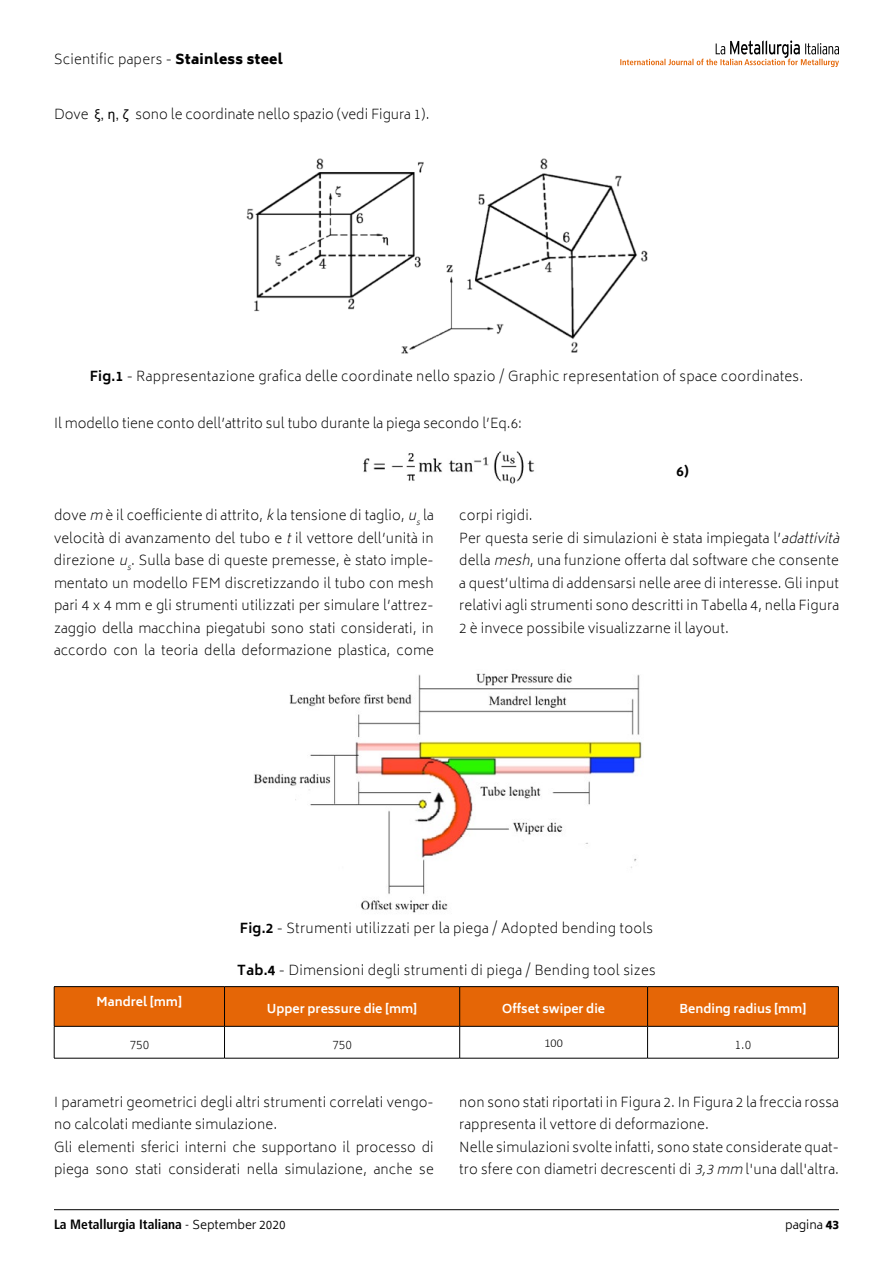
<style>
.page{position:relative;width:893px;height:1263px;background:#fff}
.page>*{position:absolute;margin:0;border:0;box-sizing:border-box;transform-origin:0 0}
.t1{font:200 13.5px/22.5px "Biryani";letter-spacing:.01em;color:#000}
.t2{font:700 condensed 13.5px "Frutiger LT Std";color:#000}
.t3{font:700 13.5px "Biryani";color:#000}
.t4{font:700 12px "Biryani";color:#fff}
.t5{font:200 12px "Biryani";color:#000}
.t6{font:300 12px "Biryani";color:#000}
.t7{font:300 12px "Calibri";color:#000}
.s1{font-weight:800}
.s2{font-family:"Arial";font-weight:400}
.s3{font-weight:700}
.s4{font-style:italic}
.s5{font-weight:300}
.s6{font-family:"Biryani";font-weight:300;font-stretch:normal;font-size:12px}
</style>
<div class="page">
<hr style="left:54px;top:1209px;width:785px;height:1px;background:#000">
<svg style="left:620px;top:40px;width:219px;height:27px"></svg>
<div style="left:55px;top:987px;width:783px;height:39px;background:#e56606"></div>
<hr style="left:54px;top:986px;width:171px;height:1px;background:#000">
<hr style="left:225px;top:986px;width:235px;height:1px;background:#000">
<hr style="left:460px;top:986px;width:188px;height:1px;background:#000">
<hr style="left:648px;top:986px;width:191px;height:1px;background:#000">
<hr style="left:54px;top:987px;width:1px;height:39px;background:#000">
<hr style="left:224px;top:987px;width:1px;height:39px;background:#000">
<hr style="left:459px;top:987px;width:1px;height:39px;background:#000">
<hr style="left:647px;top:987px;width:1px;height:39px;background:#000">
<hr style="left:838px;top:987px;width:1px;height:39px;background:#000">
<hr style="left:54px;top:1026px;width:171px;height:1px;background:#000">
<hr style="left:54px;top:1026px;width:1px;height:32px;background:#000">
<hr style="left:225px;top:1026px;width:235px;height:1px;background:#000">
<hr style="left:224px;top:1026px;width:1px;height:32px;background:#000">
<hr style="left:460px;top:1026px;width:188px;height:1px;background:#000">
<hr style="left:459px;top:1026px;width:1px;height:32px;background:#000">
<hr style="left:648px;top:1026px;width:191px;height:1px;background:#000">
<hr style="left:647px;top:1026px;width:1px;height:32px;background:#000">
<hr style="left:838px;top:1026px;width:1px;height:32px;background:#000">
<hr style="left:54px;top:1058px;width:171px;height:1px;background:#000">
<hr style="left:225px;top:1058px;width:235px;height:1px;background:#000">
<hr style="left:460px;top:1058px;width:188px;height:1px;background:#000">
<hr style="left:648px;top:1058px;width:191px;height:1px;background:#000">
<img style="left:363px;top:451px;width:172px;height:33px">
<img style="left:246px;top:158px;width:402px;height:196px">
<img style="left:253px;top:673px;width:389px;height:240px">
<p class="t1" style="left:54px;top:48px;width:230px">Scientific papers - <span class="s1">Stainless steel</span></p>
<p class="t1" style="left:54px;top:103px;width:377px">Dove <span class="s2">ξ, η, ζ</span> sono le coordinate nello spazio (vedi Figura 1).</p>
<p class="t1" style="left:90px;top:365px;width:715px"><span class="s3">Fig.1</span> - Rappresentazione grafica delle coordinate nello spazio / Graphic representation of space coordinates.</p>
<p class="t1" style="left:54px;top:412px;width:469px">Il modello tiene conto dell’attrito sul tubo durante la piega secondo l’Eq.6:</p>
<p class="t3" style="left:676px;top:463px;width:14px">6)</p>
<p class="t1" style="left:54px;top:504px;width:381px;text-align:justify">dove <span class="s4">m</span> è il coefficiente di attrito, <span class="s4">k</span>la tensione di taglio, <span class="s4">u</span><sub>s</sub>la velocità di avanzamento del tubo e <span class="s4">t</span>il vettore dell’unità in direzione <span class="s4">u</span><sub>s</sub>. Sulla base di queste premesse, è stato imple&shy;mentato un modello FEM discretizzando il tubo con mesh pari 4 x 4 mm e gli strumenti utilizzati per simulare l’attrez&shy;zaggio della macchina piegatubi sono stati considerati, in accordo con la teoria della deformazione plastica, come</p>
<p class="t1" style="left:459px;top:504px;width:386px">corpi rigidi.<br>Per questa serie di simulazioni è stata impiegata l’<span class="s4">adattività </span>della <span class="s4">mesh</span>, una funzione offerta dal software che consente a quest’ultima di addensarsi nelle aree di interesse. Gli input relativi agli strumenti sono descritti in Tabella 4, nella Figura 2 è invece possibile visualizzarne il layout.</p>
<p class="t1" style="left:240px;top:917px;width:415px"><span class="s3">Fig.2</span> - Strumenti utilizzati per la piega / Adopted bending tools</p>
<p class="t4" style="left:97px;top:995px;width:87px">Mandrel [mm]</p>
<p class="t1" style="left:237px;top:959px;width:420px"><span class="s3">Tab.4</span> - Dimensioni degli strumenti di piega / Bending tool sizes</p>
<p class="t4" style="left:267px;top:1002px;width:152px">Upper pressure die [mm]</p>
<p class="t4" style="left:502px;top:1002px;width:104px">Offset swiper die</p>
<p class="t4" style="left:680px;top:1002px;width:128px">Bending radius [mm]</p>
<p class="t5" style="left:129px;top:1038px;width:21px">750</p>
<p class="t5" style="left:332px;top:1038px;width:21px">750</p>
<p class="t7" style="left:544px;top:1035px;width:20px">100</p>
<p class="t5" style="left:735px;top:1038px;width:18px">1.0</p>
<p class="t1" style="left:54px;top:1091px;width:381px">I parametri geometrici degli altri strumenti correlati vengo&shy;no calcolati mediante simulazione.<br>Gli elementi sferici interni che supportano il processo di piega sono stati considerati nella simulazione, anche se</p>
<p class="t1" style="left:459px;top:1091px;width:381px">non sono stati riportati in Figura 2. In Figura 2 la freccia rossa rappresenta il vettore di deformazione.<br>Nelle simulazioni svolte infatti, sono state considerate quat&shy;tro sfere con diametri decrescenti di <span class="s4">3,3mm</span> l'una dall'altra.</p>
<p class="t2" style="left:54px;top:1216px;width:233px">La Metallurgia Italiana <span class="s5">-</span> <span class="s6">September 2020</span></p>
<p class="t6" style="left:785px;top:1218px;width:55px">pagina <span class="s1">43</span></p>
</div>
